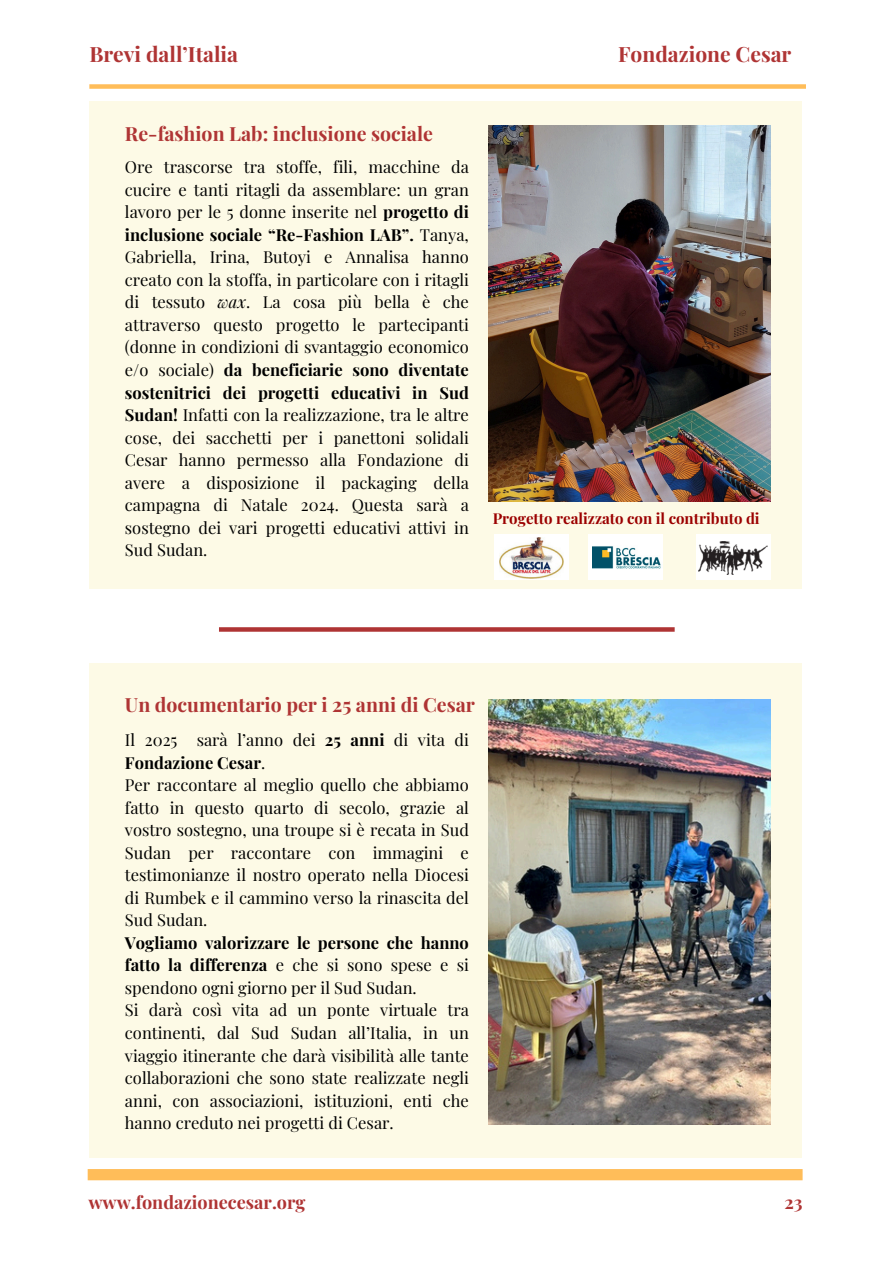
<style>
.page{position:relative;width:894px;height:1264px;background:#fff}
.page>*{position:absolute;margin:0;border:0;box-sizing:border-box;transform-origin:0 0}
.t1{font:700 21px "Playfair Display";color:#af3434}
.t2{font:700 19.5px "Playfair Display";color:#af3434}
.t3{font:700 18px "Playfair Display";color:#af3434}
.t4{font:16.5px/22.5px "Playfair Display";color:#000;text-align:justify}
.t5{font:700 15px "Playfair Display";color:#9b0000}
.s1{font-weight:700}
.s2{font-style:italic}
</style>
<div class="page">
<div style="left:88px;top:1168px;width:714px;height:12px;background:#ffbd59"></div>
<div style="left:89px;top:84px;width:716px;height:5px;background:#ffbd59"></div>
<div style="left:89px;top:101px;width:712px;height:487px;background:#fdfae6"></div>
<svg style="left:219px;top:627px;width:455px;height:4px;fill:#af3434"></svg>
<img style="left:488px;top:126px;width:282px;height:375px">
<div style="left:89px;top:663px;width:712px;height:494px;background:#fdfae6"></div>
<img style="left:488px;top:699px;width:282px;height:425px">
<div style="left:494px;top:534px;width:74px;height:46px;background:#fff"></div>
<img style="left:499px;top:537px;width:64px;height:41px">
<div style="left:588px;top:534px;width:74px;height:46px;background:#fff"></div>
<img style="left:592px;top:546px;width:69px;height:23px">
<div style="left:696px;top:534px;width:74px;height:46px;background:#fff"></div>
<img style="left:698px;top:541px;width:69px;height:34px">
<p class="t1" style="left:89px;top:40px;width:150px">Brevi dall’Italia</p>
<p class="t1" style="left:618px;top:40px;width:175px">Fondazione Cesar</p>
<h1 class="t2" style="left:125px;top:120px;width:309px">Re-fashion Lab: inclusione sociale</h1>
<h3 class="t4" style="left:125px;top:155px;width:345px">Ore trascorse tra stoffe, fili, macchine da cucire e tanti ritagli da assemblare: un gran lavoro per le 5 donne inserite nel <span class="s1">progetto di inclusione sociale “Re-Fashion LAB”.</span> Tanya, Gabriella, Irina, Butoyi e Annalisa hanno creato con la stoffa, in particolare con i ritagli di tessuto <span class="s2">wax</span>. La cosa più bella è che attraverso questo progetto le partecipanti (donne in condizioni di svantaggio economico e/o sociale) <span class="s1">da beneficiarie sono diventate sostenitrici dei progetti educativi in Sud Sudan!</span> Infatti con la realizzazione, tra le altre cose, dei sacchetti per i panettoni solidali Cesar hanno permesso alla Fondazione di avere a disposizione il packaging della campagna di Natale 2024. Questa sarà a sostegno dei vari progetti educativi attivi in Sud Sudan.</h3>
<p class="t5" style="left:492px;top:508px;width:268px">Progetto realizzato con il contributo di</p>
<h1 class="t2" style="left:125px;top:690px;width:351px">Un documentario per i 25 anni di Cesar</h1>
<h2 class="t4" style="left:125px;top:728px;width:345px;text-align:left">Il 2025 sarà l’anno dei <span class="s1">25 anni</span> di vita di <span class="s1">Fondazione Cesar</span>.<br>Per raccontare al meglio quello che abbiamo fatto in questo quarto di secolo, grazie al vostro sostegno, una troupe si è recata in Sud Sudan per raccontare con immagini e testimonianze il nostro operato nella Diocesi di Rumbek e il cammino verso la rinascita del Sud Sudan.<br><span class="s1">Vogliamo valorizzare le persone che hanno fatto la differenza</span> e che si sono spese e si spendono ogni giorno per il Sud Sudan.<br>Si darà così vita ad un ponte virtuale tra continenti, dal Sud Sudan all’Italia, in un viaggio itinerante che darà visibilità alle tante collaborazioni che sono state realizzate negli anni, con associazioni, istituzioni, enti che hanno creduto nei progetti di Cesar.</h2>
<p class="t3" style="left:88px;top:1189px;width:218px">www.fondazionecesar.org</p>
<h1 class="t3" style="left:784px;top:1189px;width:20px">23</h1>
</div>
